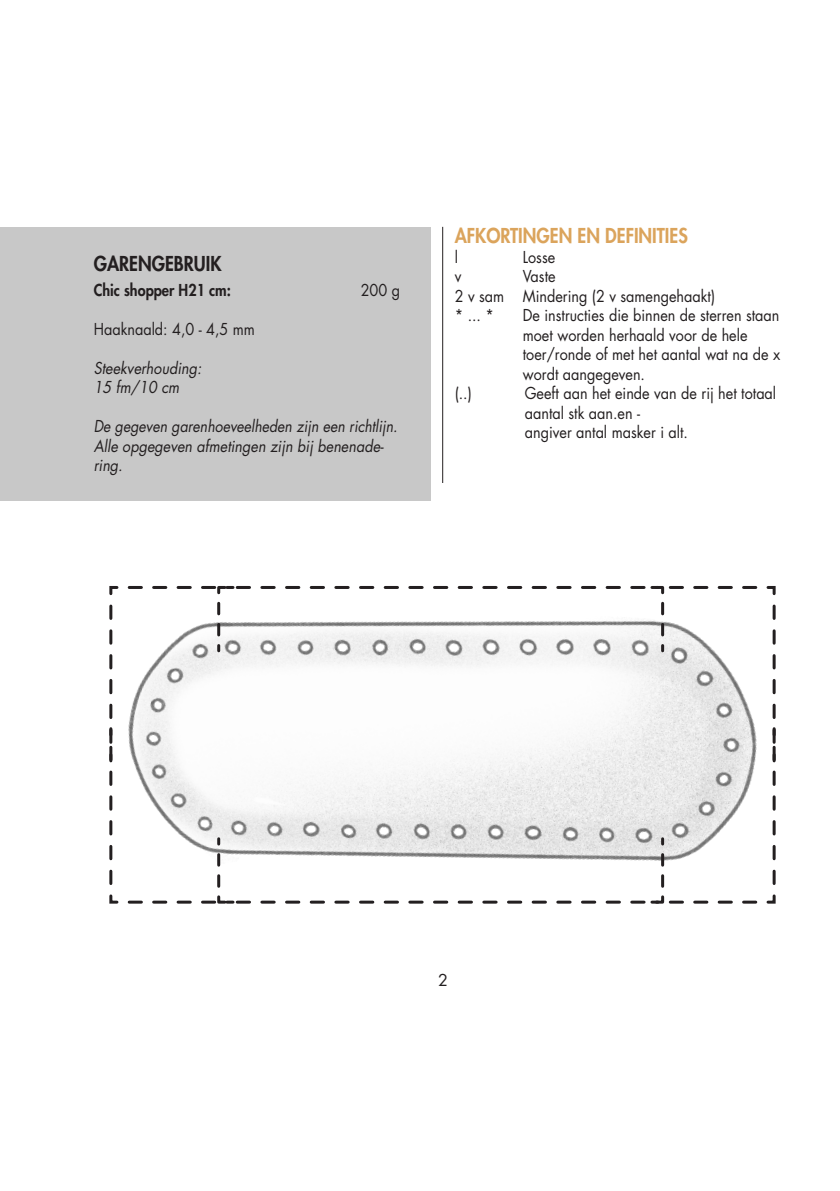
<style>
.page{position:relative;width:840px;height:1191px;background:#fff}
.page>*{position:absolute;margin:0;border:0;box-sizing:border-box;transform-origin:0 0}
.t1{font:800 20px "Futura Std";color:#dba45c;scale:.9 1}
.t2{font:800 20px "Futura Std";color:#231f20;scale:.9 1}
.t3{font:16px/19.6px "Futura Std";color:#231f20;scale:.9 1}
.t4{font:italic 16px/19.6px "Futura Std";color:#231f20;scale:.9 1}
.t5{font:italic 16px "Futura Std";color:#231f20;scale:.88 1}
.t6{font:800 16px "Futura Std";color:#231f20;scale:.9 1}
.t7{font:16px "Futura Std";color:#231f20}
</style>
<div class="page">
<hr style="left:442px;top:227px;width:1px;height:737px;background:#231f20">
<svg style="left:109px;top:584px;width:667px;height:321px"></svg>
<div style="left:0;top:227px;width:430px;height:273px;background:#c8c8c8"></div>
<p class="t2" style="left:94px;top:251px;width:143px">GARENGEBRUIK</p>
<p class="t6" style="left:94px;top:280px;width:154px">Chic shopper H21 cm:</p>
<p class="t3" style="left:360px;top:280px;width:45px">200 g</p>
<p class="t3" style="left:94px;top:319px;width:181px">Haaknaald: 4,0 - 4,5 mm</p>
<p class="t4" style="left:94px;top:358px;width:121px">Steekverhouding:</p>
<p class="t4" style="left:94px;top:378px;width:96px">15 fm/10 cm</p>
<p class="t5" style="left:94px;top:416px;width:346px">De gegeven garenhoeveelheden zijn een richtlijn.</p>
<p class="t4" style="left:94px;top:436px;width:323px">Alle opgegeven afmetingen zijn bij benenade&shy;ring.</p>
<p class="t1" style="left:454px;top:223px;width:260px">AFKORTINGEN EN DEFINITIES</p>
<p class="t3" style="left:454px;top:247px;width:5px">l</p>
<p class="t3" style="left:522px;top:247px;width:38px">Losse</p>
<p class="t3" style="left:454px;top:267px;width:9px">v</p>
<p class="t3" style="left:522px;top:267px;width:38px">Vaste</p>
<p class="t3" style="left:454px;top:286px;width:291px">2 v sam Mindering (2 v samengehaakt)</p>
<p class="t3" style="left:454px;top:306px;width:45px">* ... *</p>
<p class="t3" style="left:522px;top:306px;width:287px">De instructies die binnen de sterren staan moet worden herhaald voor de hele toer/ronde of met het aantal wat na de x wordt aangegeven.</p>
<p class="t3" style="left:454px;top:384px;width:21px">(..)</p>
<p class="t3" style="left:524px;top:384px;width:281px">Geeft aan het einde van de rij het totaal aantal stk aan.en -</p>
<p class="t3" style="left:524px;top:423px;width:183px">angiver antal masker i alt.</p>
<p class="t7" style="left:438px;top:969px;width:11px">2</p>
</div>
